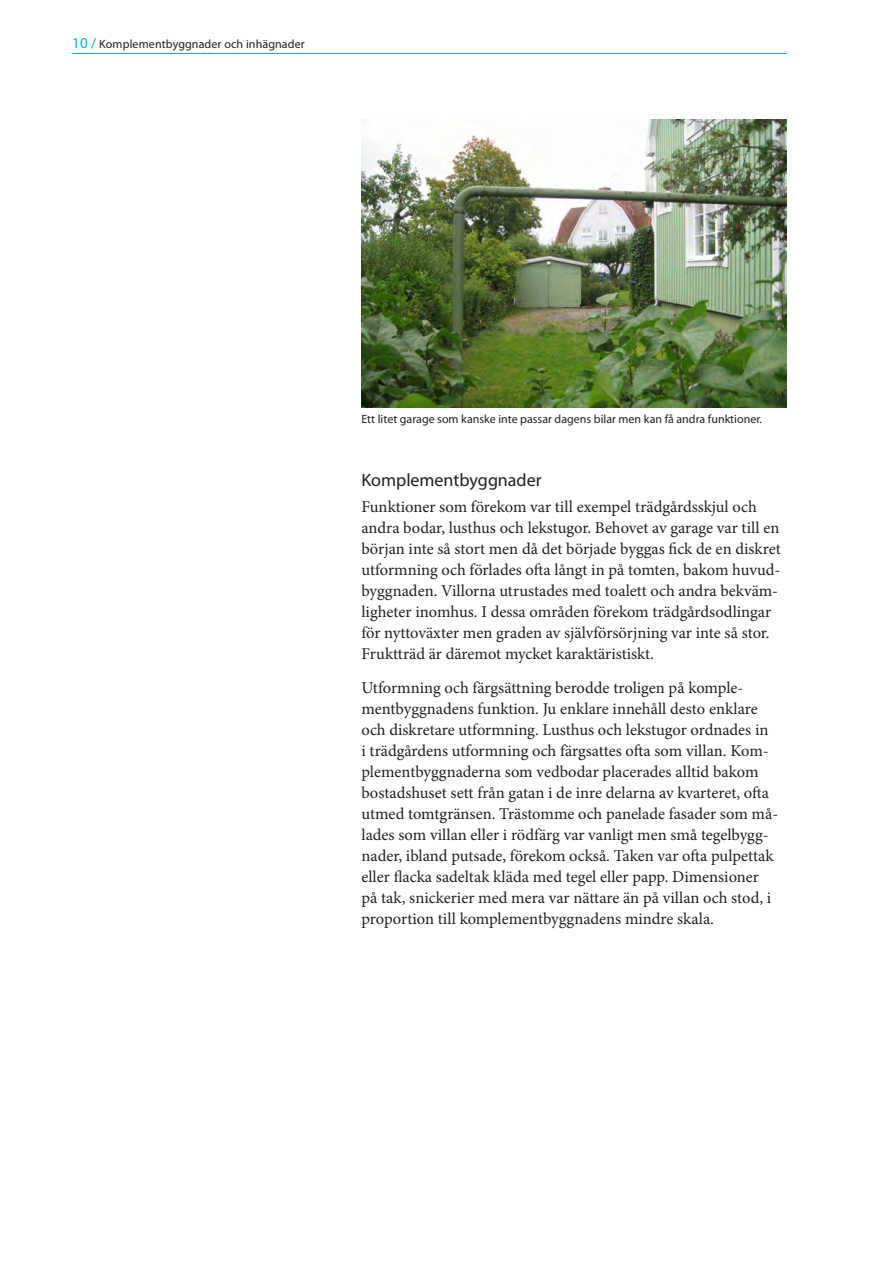
<style>
.page{position:relative;width:893px;height:1263px;background:#fff}
.page>*{position:absolute;margin:0;border:0;box-sizing:border-box;transform-origin:0 0}
.Ny_Rubrik_3{font:18px "Myriad Pro";color:#231f20}
.Brödtext{font:16.5px/21px "Minion Pro";color:#231f20}
.Ny_Bildtext{font:12px "Myriad Pro";color:#231f20}
.s1{font-size:15px;color:#00b5cb}
</style>
<div class="page">
<hr style="left:72px;top:53px;width:715px;height:1px;background:#00b5cb">
<img style="left:361px;top:119px;width:426px;height:289px">
<p class="Ny_Bildtext" style="left:72px;top:36px;width:234px"><span class="s1">10 /</span> Komplementbyggnader och inhägnader</p>
<p class="Ny_Bildtext" style="left:361px;top:412px;width:402px">Ett litet garage som kanske inte passar dagens bilar men kan få andra funktioner.</p>
<p class="Ny_Rubrik_3" style="left:361px;top:469px;width:182px">Komplementbyggnader</p>
<p class="Brödtext" style="left:361px;top:496px;width:421px">Funktioner som förekom var till exempel trädgårdsskjul och andra bodar, lusthus och lekstugor. Behovet av garage var till en början inte så stort men då det började byggas fick de en diskret utformning och förlades ofta långt in på tomten, bakom huvud&shy;byggnaden. Villorna utrustades med toalett och andra bekväm&shy;ligheter inomhus. I dessa områden förekom trädgårdsodlingar för nyttoväxter men graden av självförsörjning var inte så stor.<br>Fruktträd är däremot mycket karaktäristiskt.</p>
<p class="Brödtext" style="left:361px;top:677px;width:418px">Utformning och färgsättning berodde troligen på komple&shy;mentbyggnadens funktion. Ju enklare innehåll desto enklare och diskretare utformning. Lusthus och lekstugor ordnades in<br>i trädgårdens utformning och färgsattes ofta som villan. Kom&shy;plementbyggnaderna som vedbodar placerades alltid bakom bostadshuset sett från gatan i de inre delarna av kvarteret, ofta utmed tomtgränsen. Trästomme och panelade fasader som må&shy;lades som villan eller i rödfärg var vanligt men små tegelbygg&shy;nader, ibland putsade, förekom också. Taken var ofta pulpettak eller flacka sadeltak kläda med tegel eller papp. Dimensioner på tak, snickerier med mera var nättare än på villan och stod, i proportion till komplementbyggnadens mindre skala.</p>
</div>
